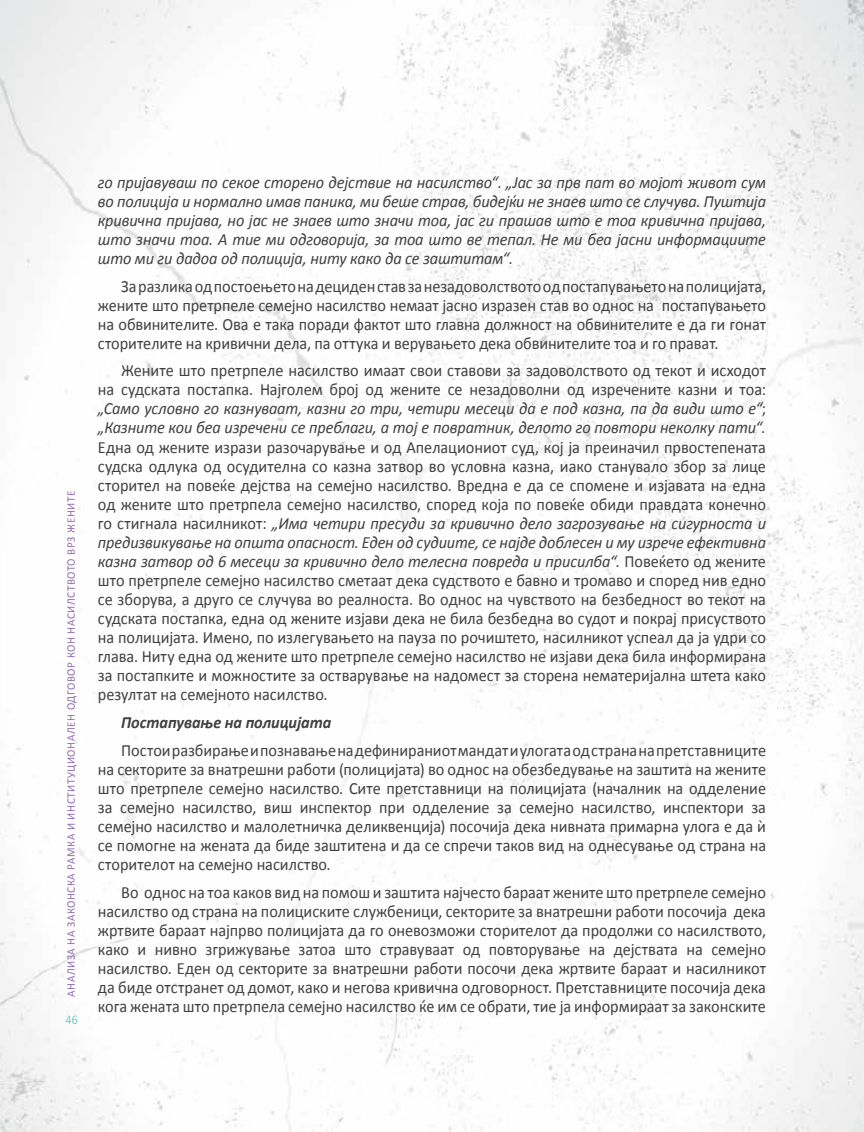
<style>
.page{position:relative;width:864px;height:1132px;background:#fff}
.page>*{position:absolute;margin:0;border:0;box-sizing:border-box;transform-origin:0 0}
.t1{font:17.1px/19px "Calibri";letter-spacing:-.005em;color:#414042;text-align:justify;scale:.95 1}
.t2{font:italic 17.1px/19px "Calibri";letter-spacing:-.01em;color:#414042;text-align:justify;scale:.95 1}
.t3{font:italic 700 17.1px "Calibri";letter-spacing:-.005em;color:#414042;scale:.95 1}
.t4{font:300 13.35px "Calibri";color:#45c1c2;scale:.9 1}
.t5{font:11.55px "Calibri";letter-spacing:.05em;color:#9070b1;scale:.96 1}
.s1{font-style:normal}
.s2{font-style:italic}
</style>
<div class="page">
<img style="left:0;top:0;width:863px;height:1131px">
<p class="t5" style="left:64px;top:996px;width:528px;rotate:-90deg">АНАЛИЗА НА ЗАКОНСКА РАМКА И ИНСТИТУЦИОНАЛЕН ОДГОВОР КОН НАСИЛСТВОТО ВРЗ ЖЕНИТЕ</p>
<p class="t4" style="left:65px;top:1011px;width:15px">46</p>
<p class="t2" style="left:98px;top:172px;width:704px">го пријавуваш по секое сторено дејствие на насилство“<span class="s1">.</span> „Јас за прв пат во мојот живот сум во полиција и нормално имав паника, ми беше страв, бидејќи не знаев што се случува. Пуштија кривична пријава, но јас не знаев што значи тоа, јас ги прашав што е тоа кривична пријава, што значи тоа. А тие ми одговорија, за тоа што ве тепал. Не ми беа јасни информациите што ми ги дадоа од полиција, ниту како да се заштитам“.</p>
<p class="t1" style="left:98px;top:276px;width:704px;text-indent:23px">За разлика од постоењето на дециден став за незадоволството од постапувањето на полицијата, жените што претрпеле семејно насилство немаат јасно изразен став во однос на постапувањето на обвинителите. Ова е така поради фактот што главна должност на обвинителите е да ги гонат сторителите на кривични дела, па оттука и верувањето дека обвинителите тоа и го прават.</p>
<p class="t1" style="left:98px;top:361px;width:704px;text-indent:23px">Жените што претрпеле насилство имаат свои ставови за задоволството од текот и исходот на судската постапка. Најголем број од жените се незадоволни од изречените казни и тоа: <span class="s2">„Само условно го казнуваат, казни го три, четири месеци да е под казна, па да види што е“</span>; <span class="s2">„Казните кои беа изречени се преблаги, а тој е повратник, делото го повтори неколку пати“.</span></p>
<p class="t1" style="left:98px;top:437px;width:704px">Една од жените изрази разочарување и од Апелациониот суд, кој ја преиначил првостепената судска одлука од осудителна со казна затвор во условна казна, иако станувало збор за лице сторител на повеќе дејства на семејно насилство. Вредна е да се спомене и изјавата на една од жените што претрпела семејно насилство, според која по повеќе обиди правдата конечно го стигнала насилникот: <span class="s2">„Има четири пресуди за кривично дело загрозување на сигурноста и предизвикување на општа опасност. Еден од судиите, се најде доблесен и му изрече ефективна казна затвор од 6 месеци за кривично дело телесна повреда и присилба“.</span> Повеќето од жените што претрпеле семејно насилство сметаат дека судството е бавно и тромаво и според нив едно се зборува, а друго се случува во реалноста. Во однос на чувството на безбедност во текот на судската постапка, една од жените изјави дека не била безбедна во судот и покрај присуството на полицијата. Имено, по излегувањето на пауза по рочиштето, насилникот успеал да ја удри со глава. Ниту една од жените што претрпеле семејно насилство не изјави дека била информирана за постапките и можностите за остварување на надомест за сторена нематеријална штета како резултат на семејното насилство.</p>
<p class="t3" style="left:121px;top:711px;width:222px">Постапување на полицијата</p>
<p class="t1" style="left:98px;top:740px;width:704px;text-indent:23px">Постои разбирање и познавање на дефинираниот мандат и улогата од страна на претставниците на секторите за внатрешни работи (полицијата) во однос на обезбедување на заштита на жените што претрпеле семејно насилство. Сите претставници на полицијата (началник на одделение за семејно насилство, виш инспектор при одделение за семејно насилство, инспектори за семејно насилство и малолетничка деликвенција) посочија дека нивната примарна улога е да ѝ се помогне на жената да биде заштитена и да се спречи таков вид на однесување од страна на сторителот на семејно насилство.</p>
<p class="t1" style="left:98px;top:882px;width:704px;text-indent:23px">Во однос на тоа каков вид на помош и заштита најчесто бараат жените што претрпеле семејно насилство од страна на полициските службеници, секторите за внатрешни работи посочија дека жртвите бараат најпрво полицијата да го оневозможи сторителот да продолжи со насилството, како и нивно згрижување затоа што стравуваат од повторување на дејствата на семејно насилство. Еден од секторите за внатрешни работи посочи дека жртвите бараат и насилникот да биде отстранет од домот, како и негова кривична одговорност. Претставниците посочија дека кога жената што претрпела семејно насилство ќе им се обрати, тие ја информираат за законските</p>
</div>
